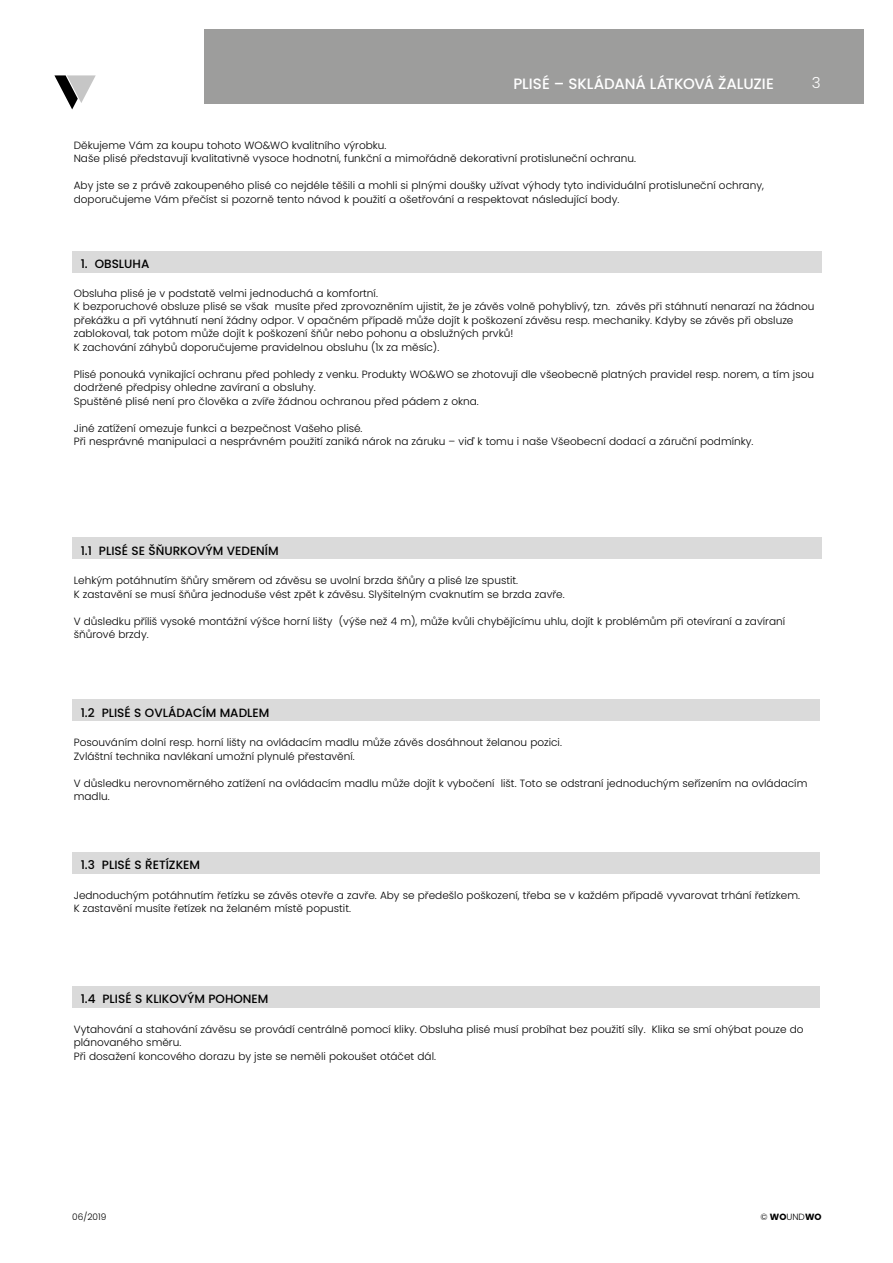
<style>
.page{position:relative;width:893px;height:1263px;background:#fff}
.page>*{position:absolute;margin:0;border:0;box-sizing:border-box;transform-origin:0 0}
.t1{font:300 15.15px "Poppins";color:#fff}
.t2{font:500 15px "Poppins";letter-spacing:-.01em;color:#fff}
.t3{font:500 12px "Poppins";color:#000}
.t4{font:300 10.5px/13.5px "Poppins";color:#000}
.t5{font:300 9px "Poppins";color:#000}
.s1{font-weight:700}
</style>
<div class="page">
<div style="left:204px;top:30px;width:659px;height:74px;background:#9d9d9c"></div>
<svg style="left:54px;top:75px;width:42px;height:34px"></svg>
<div style="left:72px;top:251px;width:749px;height:21px;background:#dadada"></div>
<div style="left:72px;top:538px;width:749px;height:21px;background:#dadada"></div>
<div style="left:72px;top:700px;width:748px;height:21px;background:#dadada"></div>
<div style="left:72px;top:852px;width:748px;height:21px;background:#dadada"></div>
<div style="left:72px;top:986px;width:748px;height:21px;background:#dadada"></div>
<h2 class="t2" style="left:513px;top:75px;width:262px">PLISÉ – SKLÁDANÁ LÁTKOVÁ ŽALUZIE</h2>
<h1 class="t1" style="left:812px;top:74px;width:10px">3</h1>
<p class="t4" style="left:74px;top:139px;width:564px">Děkujeme Vám za koupu tohoto WO&amp;WO kvalitního výrobku.<br>Naše plisé představují kvalitativně vysoce hodnotní, funkční a mimořádně dekorativní protisluneční ochranu.</p>
<p class="t4" style="left:74px;top:179px;width:692px">Aby jste se z právě zakoupeného plisé co nejdéle těšili a mohli si plnými doušky užívat výhody tyto individuální protisluneční ochrany, doporučujeme Vám přečíst si pozorně tento návod k použití a ošetřování a respektovat následující body.</p>
<p class="t3" style="left:81px;top:257px;width:70px">1. OBSLUHA</p>
<p class="t4" style="left:74px;top:286px;width:742px">Obsluha plisé je v podstatě velmi jednoduchá a komfortní.<br>K bezporuchové obsluze plisé se však musíte před zprovozněním ujistit, že je závěs volně pohyblivý, tzn. závěs při stáhnutí nenarazí na žádnou překážku a při vytáhnutí není žádny odpor. V opačném případě může dojít k poškození závěsu resp. mechaniky. Kdyby se závěs při obsluze zablokoval, tak potom může dojít k poškození šňůr nebo pohonu a obslužných prvků!<br>K zachování záhybů doporučujeme pravidelnou obsluhu (1x za měsíc).</p>
<p class="t4" style="left:74px;top:367px;width:742px">Plisé ponouká vynikající ochranu před pohledy z venku. Produkty WO&amp;WO se zhotovují dle všeobecně platných pravidel resp. norem, a tím jsou dodržené předpisy ohledne zavíraní a obsluhy.<br>Spuštěné plisé není pro člověka a zvíře žádnou ochranou před pádem z okna.</p>
<p class="t4" style="left:74px;top:421px;width:681px">Jiné zatížení omezuje funkci a bezpečnost Vašeho plisé.<br>Při nesprávné manipulaci a nesprávném použití zaniká nárok na záruku – viď k tomu i naše Všeobecní dodací a záruční podmínky.</p>
<p class="t3" style="left:81px;top:543px;width:199px">1.1 PLISÉ SE ŠŇURKOVÝM VEDENÍM</p>
<p class="t4" style="left:74px;top:574px;width:492px">Lehkým potáhnutím šňůry směrem od závěsu se uvolní brzda šňůry a plisé lze spustit.<br>K zastavění se musí šňůra jednoduše vést zpět k závěsu. Slyšitelným cvaknutím se brzda zavře.</p>
<p class="t4" style="left:74px;top:614px;width:713px">V důsledku příliš vysoké montážní výšce horní lišty (výše než 4 m), může kvůli chybějícímu uhlu, dojít k problémům při otevíraní a zavíraní šňůrové brzdy.</p>
<p class="t3" style="left:81px;top:705px;width:190px">1.2 PLISÉ S OVLÁDACÍM MADLEM</p>
<p class="t4" style="left:74px;top:736px;width:490px">Posouváním dolní resp. horní lišty na ovládacím madlu může závěs dosáhnout želanou pozici.<br>Zvláštní technika navlékaní umožní plynulé přestavění.</p>
<p class="t4" style="left:74px;top:776px;width:735px">V důsledku nerovnoměrného zatížení na ovládacím madlu může dojít k vybočení lišt. Toto se odstraní jednoduchým seřízením na ovládacím madlu.</p>
<p class="t3" style="left:81px;top:858px;width:121px">1.3 PLISÉ S ŘETÍZKEM</p>
<p class="t4" style="left:74px;top:888px;width:728px">Jednoduchým potáhnutím řetízku se závěs otevře a zavře. Aby se předešlo poškození, třeba se v každém případě vyvarovat trhání řetízkem.<br>K zastavění musíte řetízek na želaném místě popustit.</p>
<p class="t3" style="left:81px;top:992px;width:189px">1.4 PLISÉ S KLIKOVÝM POHONEM</p>
<p class="t4" style="left:74px;top:1022px;width:731px">Vytahování a stahování závěsu se provádí centrálně pomocí kliky. Obsluha plisé musí probíhat bez použití síly. Klika se smí ohýbat pouze do plánovaného směru.<br>Při dosažení koncového dorazu by jste se neměli pokoušet otáčet dál.</p>
<p class="t5" style="left:72px;top:1212px;width:36px">06/2019</p>
<p class="t5" style="left:760px;top:1212px;width:63px">© <span class="s1">WO</span>UND<span class="s1">WO</span></p>
</div>
